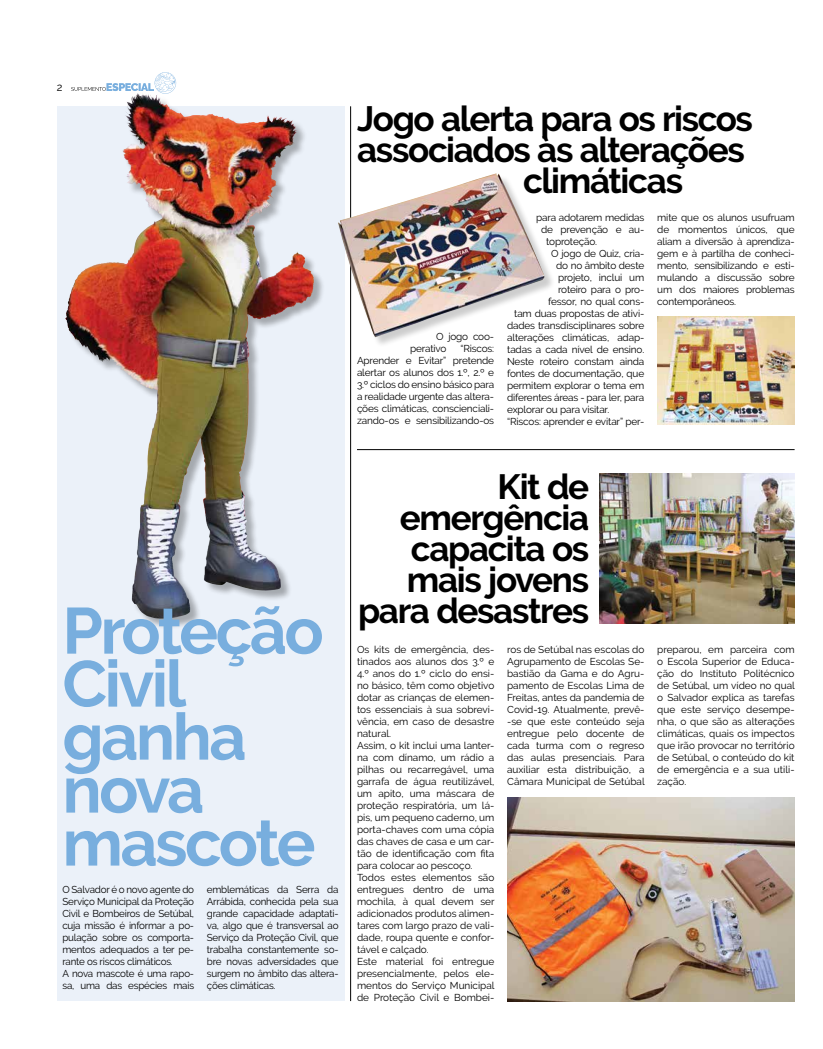
<style>
.page{position:relative;width:823px;height:1049px;background:#fff}
.page>*{position:absolute;margin:0;border:0;box-sizing:border-box;transform-origin:0 0}
.t1{font:700 65px/53px "Raleway";letter-spacing:-.04em;color:#78aede}
.t2{font:700 35px/31px "Raleway";letter-spacing:-.04em;color:#000;text-align:right}
.t3{font:11px "Raleway";color:#000}
.t4{font:10px/12px "Raleway";letter-spacing:-.005em;color:#000}
</style>
<div class="page">
<svg style="left:71px;top:72px;width:105px;height:21px"></svg>
<div style="left:57px;top:106px;width:287px;height:895px;background:#ebf1f9"></div>
<img style="left:657px;top:316px;width:137px;height:109px">
<img style="left:599px;top:473px;width:195px;height:151px">
<img style="left:507px;top:797px;width:287px;height:204px">
<div style="left:66px;top:93px;width:259px;height:537px;background:#000;opacity:.3"></div>
<img style="left:125px;top:92px;width:18px;height:24px">
<hr style="left:357px;top:449px;width:437px;height:1px;background:#000">
<hr style="left:350px;top:106px;width:1px;height:895px;background:#000">
<div style="left:339px;top:175px;width:216px;height:173px;background:#000;opacity:.2"></div>
<img style="left:338px;top:173px;width:206px;height:164px">
<p class="t3" style="left:57px;top:80px;width:7px">2</p>
<h1 class="t1" style="left:62px;top:604px;width:263px">Proteção<br>Civil ganha nova mascote</h1>
<p class="t4" style="left:62px;top:883px;width:133px">O Salvador é o novo agente do<br>Serviço Municipal da Proteção<br>Civil e Bombeiros de Setúbal, cuja missão é informar a po&shy;pulação sobre os comporta&shy;mentos adequados a ter pe&shy;rante os riscos climáticos.<br>A nova mascote é uma rapo&shy;sa, uma das espécies mais</p>
<p class="t4" style="left:207px;top:883px;width:133px;text-align:justify">emblemáticas da Serra da Arrábida, conhecida pela sua grande capacidade adaptati&shy;va, algo que é transversal ao Serviço da Proteção Civil, que trabalha constantemente so&shy;bre novas adversidades que surgem no âmbito das altera&shy;ções climáticas.</p>
<h2 class="t2" style="left:357px;top:103px;width:397px">Jogo alerta para os riscos</h2>
<h2 class="t2" style="left:357px;top:134px;width:389px">associados às alterações</h2>
<h2 class="t2" style="left:523px;top:165px;width:161px">climáticas</h2>
<p class="t4" style="left:410px;top:331px;width:85px;text-indent:26px">O jogo coo&shy;perativo</p>
<p class="t4" style="left:357px;top:343px;width:139px;text-align:justify;text-indent:103px">“Riscos:<br>Aprender e Evitar” pretende alertar os alunos dos 1.º, 2.º e 3.º ciclos do ensino básico para a realidade urgente das altera&shy;ções climáticas, conscienciali&shy;zando-os e sensibilizando-os</p>
<p class="t4" style="left:536px;top:211px;width:109px">para adotarem medidas</p>
<p class="t4" style="left:541px;top:223px;width:105px">de prevenção e au-</p>
<p class="t4" style="left:546px;top:235px;width:52px">toproteção.</p>
<p class="t4" style="left:551px;top:247px;width:94px">O jogo de Quiz, cria-</p>
<p class="t4" style="left:556px;top:259px;width:90px">do no âmbito deste</p>
<p class="t4" style="left:558px;top:271px;width:87px">projeto, inclui um</p>
<p class="t4" style="left:558px;top:283px;width:87px">roteiro para o pro-</p>
<p class="t4" style="left:548px;top:295px;width:97px">fessor, no qual cons-</p>
<p class="t4" style="left:514px;top:307px;width:132px">tam duas propostas de ativi-</p>
<p class="t4" style="left:507px;top:319px;width:139px">dades transdisciplinares sobre</p>
<p class="t4" style="left:507px;top:331px;width:138px">alterações climáticas, adap-</p>
<p class="t4" style="left:507px;top:343px;width:138px">tadas a cada nível de ensino.</p>
<p class="t4" style="left:507px;top:355px;width:139px">Neste roteiro constam ainda</p>
<p class="t4" style="left:507px;top:367px;width:138px">fontes de documentação, que</p>
<p class="t4" style="left:507px;top:379px;width:138px">permitem explorar o tema em</p>
<p class="t4" style="left:507px;top:391px;width:138px">diferentes áreas - para ler, para</p>
<p class="t4" style="left:507px;top:403px;width:104px">explorar ou para visitar.</p>
<p class="t4" style="left:507px;top:415px;width:138px">“Riscos: aprender e evitar” per-</p>
<p class="t4" style="left:657px;top:211px;width:139px;text-align:justify">mite que os alunos usufruam de momentos únicos, que aliam a diversão à aprendiza&shy;gem e à partilha de conheci&shy;mento, sensibilizando e esti&shy;mulando a discussão sobre um dos maiores problemas contemporâneos.</p>
<h2 class="t2" style="left:358px;top:471px;width:232px">Kit de emergência capacita os mais jovens para desastres</h2>
<p class="t4" style="left:357px;top:644px;width:139px">Os kits de emergência, des&shy;tinados aos alunos dos 3.º e<br>4.º anos do 1.º ciclo do ensi&shy;no básico, têm como objetivo dotar as crianças de elemen&shy;tos essenciais à sua sobrevi&shy;vência, em caso de desastre natural.<br>Assim, o kit inclui uma lanter&shy;na com dínamo, um rádio a pilhas ou recarregável, uma garrafa de água reutilizável, um apito, uma máscara de proteção respiratória, um lá&shy;pis, um pequeno caderno, um porta-chaves com uma cópia das chaves de casa e um car&shy;tão de identificação com fita para colocar ao pescoço.<br>Todos estes elementos são entregues dentro de uma mochila, à qual devem ser adicionados produtos alimen&shy;tares com largo prazo de vali&shy;dade, roupa quente e confor&shy;tável e calçado.<br>Este material foi entregue presencialmente, pelos ele&shy;mentos do Serviço Municipal de Proteção Civil e Bombei-</p>
<p class="t4" style="left:507px;top:644px;width:139px;text-align:center">ros de Setúbal nas escolas do<br>Agrupamento de Escolas Se&shy;bastião da Gama e do Agru&shy;pamento de Escolas Lima de<br>Freitas, antes da pandemia de<br>Covid-19. Atualmente, prevê&shy;se que este conteúdo seja entregue pelo docente de cada turma com o regreso das aulas presenciais. Para auxiliar esta distribuição, a<br>Câmara Municipal de Setúbal</p>
<p class="t4" style="left:657px;top:644px;width:139px">preparou, em parceira com o Escola Superior de Educa&shy;ção do Instituto Politécnico de Setúbal, um vídeo no qual o Salvador explica as tarefas que este serviço desempe&shy;nha, o que são as alterações climáticas, quais os impectos que irão provocar no território de Setúbal, o conteúdo do kit de emergência e a sua utili&shy;zação.</p>
</div>
